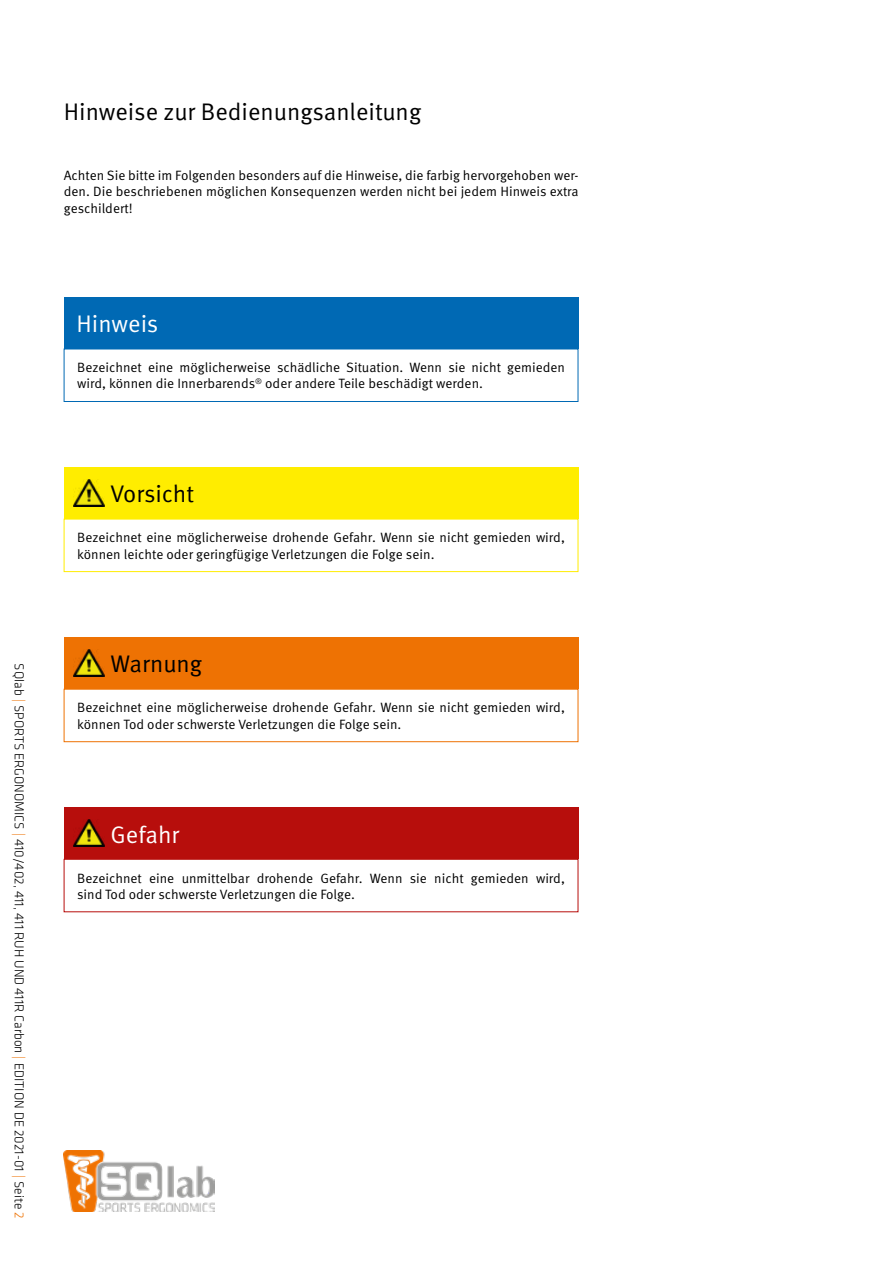
<style>
.page{position:relative;width:893px;height:1263px;background:#fff}
.page>*{position:absolute;margin:0;border:0;box-sizing:border-box;transform-origin:0 0}
.t1{font:24px "Meta OT Norm";color:#000}
.t2{font:24px "Meta OT Norm";color:#fff}
.t3{font:13.5px/16.2px "Meta OT Norm";color:#000}
.t4{font:300 13.5px "Klavika Basic";color:#000}
.s1{color:#ee7203}
</style>
<div class="page">
<img style="left:64px;top:1150px;width:151px;height:62px">
<div style="left:64px;top:298px;width:514px;height:51px;background:#0069b4"></div>
<div style="left:64px;top:349px;width:514px;height:53px;border:1px solid #0069b4"></div>
<div style="left:64px;top:468px;width:514px;height:51px;background:#ffed00"></div>
<div style="left:64px;top:519px;width:514px;height:53px;border:1px solid #ffed00"></div>
<img style="left:73px;top:480px;width:31px;height:27px">
<div style="left:64px;top:638px;width:514px;height:51px;background:#ee7203"></div>
<div style="left:64px;top:689px;width:514px;height:53px;border:1px solid #ee7203"></div>
<img style="left:73px;top:650px;width:31px;height:27px">
<div style="left:64px;top:808px;width:514px;height:51px;background:#b70e0c"></div>
<div style="left:64px;top:859px;width:514px;height:53px;border:1px solid #b70e0c"></div>
<img style="left:73px;top:820px;width:31px;height:27px">
<h1 class="t1" style="left:64px;top:97px;width:359px">Hinweise zur Bedienungsanleitung</h1>
<p class="t3" style="left:64px;top:168px;width:516px;text-align:justify">Achten Sie bitte im Folgenden besonders auf die Hinweise, die farbig hervorgehoben wer&shy;den. Die beschriebenen möglichen Konsequenzen werden nicht bei jedem Hinweis extra geschildert!</p>
<p class="t4" style="left:28px;top:663px;width:557px;rotate:90deg">SQlab <span class="s1">|</span> SPORTS ERGONOMICS <span class="s1">|</span> 410/402, 411, 411 RUH UND 411R Carbon <span class="s1">|</span> EDITION DE 2021-01 <span class="s1">|</span> Seite <span class="s1">2</span></p>
<h1 class="t2" style="left:71px;top:306px;width:83px">Hinweis</h1>
<h1 class="t2" style="left:77px;top:309px;width:83px">Hinweis</h1>
<p class="t3" style="left:77px;top:360px;width:489px">Bezeichnet eine möglicherweise schädliche Situation. Wenn sie nicht gemieden wird, können die Innerbarends<sup>®</sup> oder andere Teile beschädigt werden.</p>
<h1 class="t1" style="left:111px;top:480px;width:85px">Vorsicht</h1>
<p class="t3" style="left:77px;top:530px;width:489px">Bezeichnet eine möglicherweise drohende Gefahr. Wenn sie nicht gemieden wird, können leichte oder geringfügige Verletzungen die Folge sein.</p>
<h1 class="t1" style="left:111px;top:650px;width:93px">Warnung</h1>
<p class="t3" style="left:77px;top:700px;width:489px">Bezeichnet eine möglicherweise drohende Gefahr. Wenn sie nicht gemieden wird, können Tod oder schwerste Verletzungen die Folge sein.</p>
<h1 class="t2" style="left:111px;top:820px;width:70px">Gefahr</h1>
<p class="t3" style="left:77px;top:870px;width:489px">Bezeichnet eine unmittelbar drohende Gefahr. Wenn sie nicht gemieden wird, sind Tod oder schwerste Verletzungen die Folge.</p>
</div>
